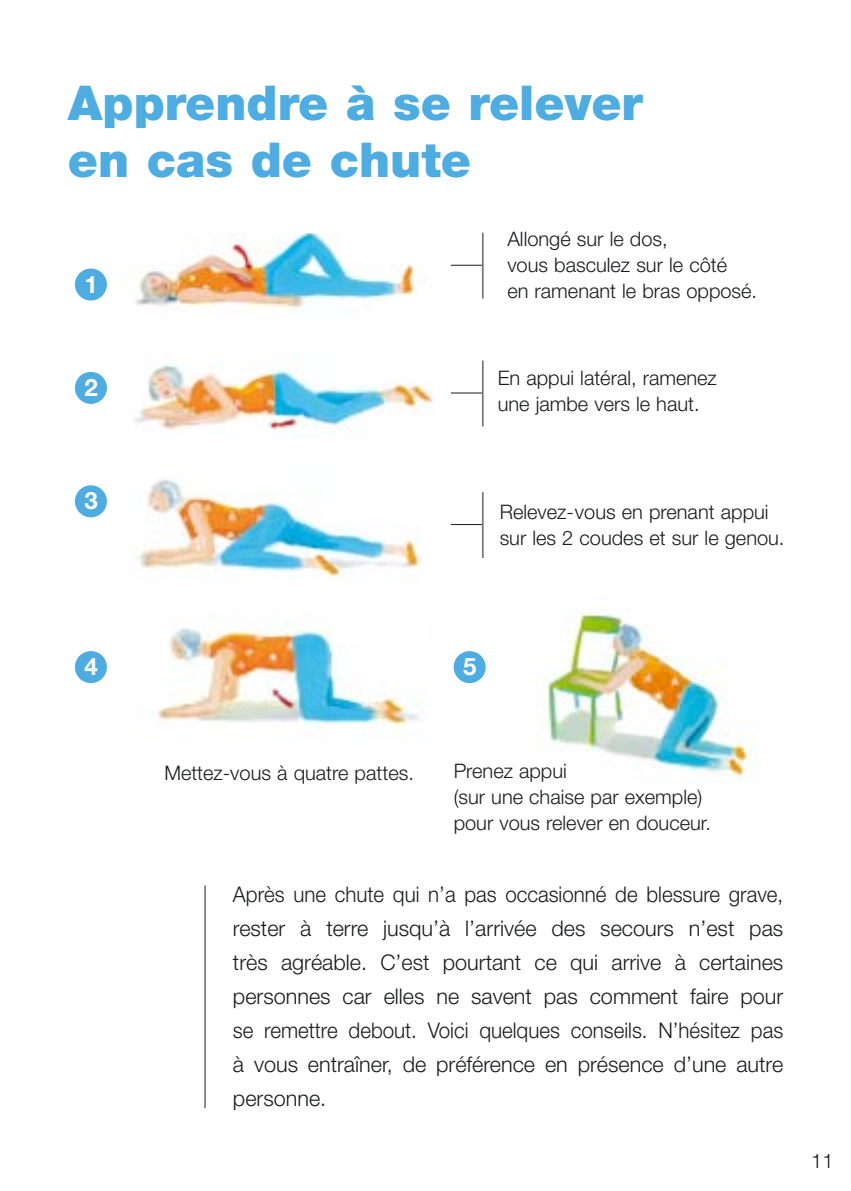
<style>
.page{position:relative;width:851px;height:1191px;background:#fff}
.page>*{position:absolute;margin:0;border:0;box-sizing:border-box;transform-origin:0 0}
.t1{font:900 48px/57.6px "Helvetica Neue";color:#4eace1}
.t2{font:700 24px "Helvetica Neue";color:#fff}
.t3{font:300 21.6px/34px "Helvetica Neue";color:#1b1c20;text-align:justify;scale:.95 1}
.t4{font:300 20px/26px "Helvetica Neue";color:#1b1c20}
</style>
<div class="page">
<img style="left:135px;top:233px;width:296px;height:78px">
<img style="left:134px;top:353px;width:300px;height:85px">
<img style="left:98px;top:479px;width:323px;height:101px">
<img style="left:105px;top:615px;width:316px;height:119px">
<img style="left:536px;top:609px;width:224px;height:169px">
<hr style="left:204px;top:885px;width:1px;height:223px;background:#1b1c20">
<div style="left:75px;top:268px;width:32px;height:32px;background:#4eace1;border-radius:50%"></div>
<div style="left:75px;top:372px;width:32px;height:32px;background:#4eace1;border-radius:50%"></div>
<div style="left:75px;top:485px;width:32px;height:32px;background:#4eace1;border-radius:50%"></div>
<div style="left:75px;top:651px;width:32px;height:32px;background:#4eace1;border-radius:50%"></div>
<div style="left:453px;top:651px;width:32px;height:32px;background:#4eace1;border-radius:50%"></div>
<hr style="left:482px;top:233px;width:1px;height:66px;background:#1b1c20">
<hr style="left:451px;top:265px;width:31px;height:1px;background:#1b1c20">
<hr style="left:482px;top:360px;width:1px;height:66px;background:#1b1c20">
<hr style="left:451px;top:392px;width:31px;height:1px;background:#1b1c20">
<hr style="left:482px;top:492px;width:1px;height:66px;background:#1b1c20">
<hr style="left:451px;top:524px;width:31px;height:1px;background:#1b1c20">
<h1 class="t1" style="left:68px;top:78px;width:576px">Apprendre à se relever en cas de chute</h1>
<p class="t2" style="left:84px;top:275px;width:15px">1</p>
<p class="t2" style="left:84px;top:379px;width:15px">2</p>
<p class="t2" style="left:84px;top:492px;width:15px">3</p>
<p class="t4" style="left:507px;top:228px;width:251px">Allongé sur le dos,<br>vous basculez sur le côté<br>en ramenant le bras opposé.</p>
<p class="t4" style="left:497px;top:366px;width:221px">En appui latéral, ramenez une jambe vers le haut.</p>
<p class="t4" style="left:499px;top:500px;width:286px">Relevez-vous en prenant appui sur les 2 coudes et sur le genou.</p>
<p class="t2" style="left:84px;top:658px;width:15px">4</p>
<p class="t2" style="left:463px;top:658px;width:15px">5</p>
<p class="t4" style="left:164px;top:762px;width:251px">Mettez-vous à quatre pattes.</p>
<p class="t4" style="left:453px;top:760px;width:259px">Prenez appui<br>(sur une chaise par exemple) pour vous relever en douceur.</p>
<p class="t3" style="left:233px;top:879px;width:580px">Après une chute qui n’a pas occasionné de blessure grave, rester à terre jusqu’à l’arrivée des secours n’est pas très agréable. C’est pourtant ce qui arrive à certaines personnes car elles ne savent pas comment faire pour se remettre debout. Voici quelques conseils. N’hésitez pas à vous entraîner, de préférence en présence d’une autre personne.</p>
<p class="t4" style="left:811px;top:1149px;width:24px">11</p>
</div>
